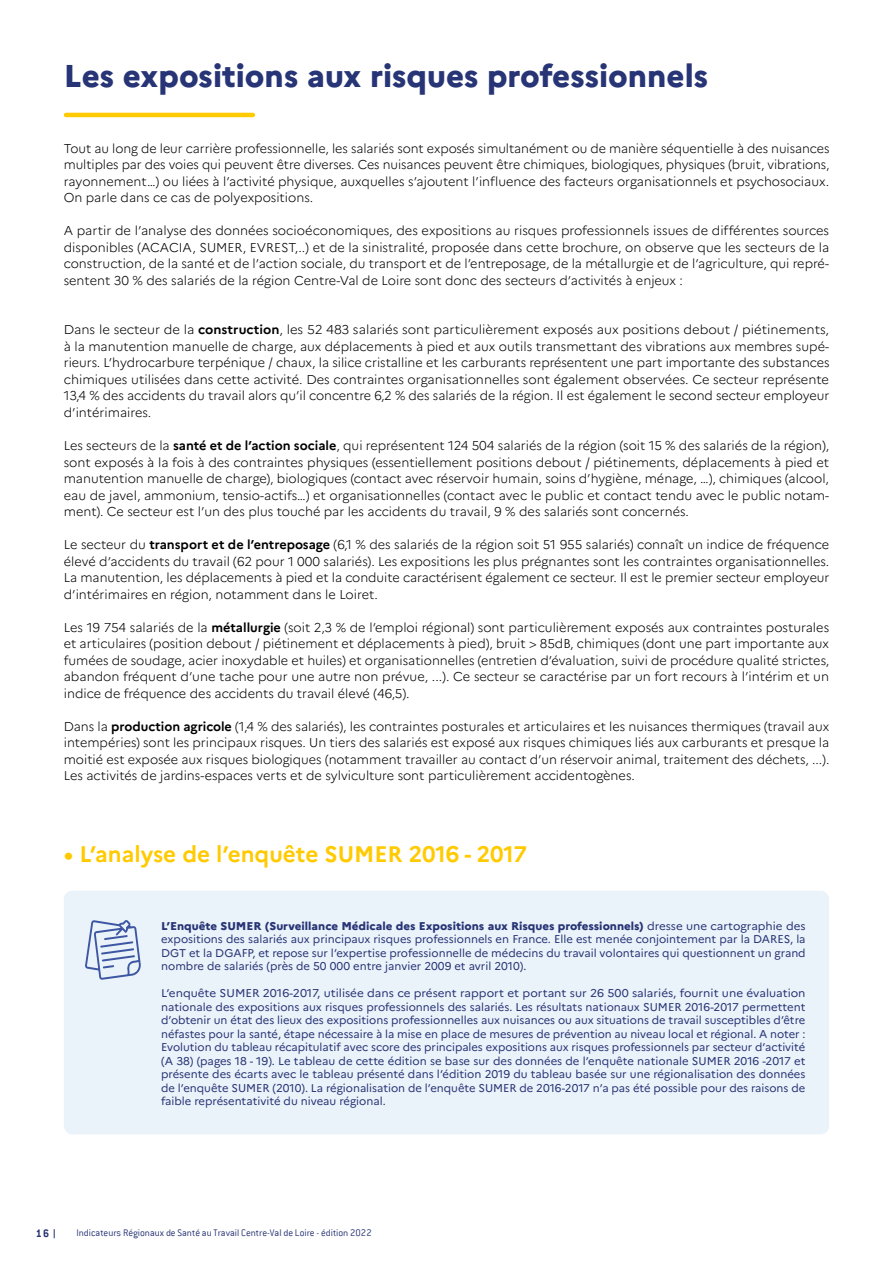
<style>
.page{position:relative;width:893px;height:1263px;background:#fff}
.page>*{position:absolute;margin:0;border:0;box-sizing:border-box;transform-origin:0 0}
.t1{font:800 31.5px "Marianne";color:#273475}
.t2{font:700 22.5px "Marianne";color:#ffca00}
.t3{font:300 12.75px/16.5px "Marianne";color:#000;text-align:justify}
.t4{font:700 12px "Conduit ITC";color:#273475}
.t5{font:11.25px/13.5px "Marianne";color:#273475;text-align:justify;scale:1.04 1}
.t6{font:300 10.5px "Conduit ITC";color:#273475}
.s1{font-weight:700}
.s2{font-weight:800}
</style>
<div class="page">
<hr style="left:66px;top:113px;width:187px;height:4px;background:#ffca00">
<div style="left:64px;top:891px;width:765px;height:243px;background:#ebf3fa;border-radius:9px"></div>
<svg style="left:85px;top:920px;width:56px;height:60px"></svg>
<h1 class="t1" style="left:64px;top:57px;width:646px">Les expositions aux risques professionnels</h1>
<p class="t3" style="left:64px;top:139px;width:767px">Tout au long de leur carrière professionnelle, les salariés sont exposés simultanément ou de manière séquentielle à des nuisances multiples par des voies qui peuvent être diverses. Ces nuisances peuvent être chimiques, biologiques, physiques (bruit, vibrations, rayonnement…) ou liées à l’activité physique, auxquelles s’ajoutent l’influence des facteurs organisationnels et psychosociaux.<br>On parle dans ce cas de polyexpositions.</p>
<p class="t3" style="left:64px;top:222px;width:767px">A partir de l’analyse des données socioéconomiques, des expositions au risques professionnels issues de différentes sources disponibles (ACACIA, SUMER, EVREST,..) et de la sinistralité, proposée dans cette brochure, on observe que les secteurs de la construction, de la santé et de l’action sociale, du transport et de l’entreposage, de la métallurgie et de l’agriculture, qui repré&shy;sentent 30 % des salariés de la région Centre-Val de Loire sont donc des secteurs d’activités à enjeux :</p>
<p class="t3" style="left:64px;top:321px;width:767px">Dans le secteur de la <span class="s1">construction</span>, les 52 483 salariés sont particulièrement exposés aux positions debout / piétinements, à la manutention manuelle de charge, aux déplacements à pied et aux outils transmettant des vibrations aux membres supé&shy;rieurs. L’hydrocarbure terpénique / chaux, la silice cristalline et les carburants représentent une part importante des substances chimiques utilisées dans cette activité. Des contraintes organisationnelles sont également observées. Ce secteur représente 13,4 % des accidents du travail alors qu’il concentre 6,2 % des salariés de la région. Il est également le second secteur employeur d’intérimaires.</p>
<p class="t3" style="left:64px;top:436px;width:767px">Les secteurs de la <span class="s1">santé et de l’action sociale</span>, qui représentent 124 504 salariés de la région (soit 15 % des salariés de la région), sont exposés à la fois à des contraintes physiques (essentiellement positions debout / piétinements, déplacements à pied et manutention manuelle de charge), biologiques (contact avec réservoir humain, soins d’hygiène, ménage, …), chimiques (alcool, eau de javel, ammonium, tensio-actifs…) et organisationnelles (contact avec le public et contact tendu avec le public notam&shy;ment). Ce secteur est l’un des plus touché par les accidents du travail, 9 % des salariés sont concernés.</p>
<p class="t3" style="left:64px;top:535px;width:767px">Le secteur du <span class="s1">transport et de l’entreposage</span> (6,1 % des salariés de la région soit 51 955 salariés) connaît un indice de fréquence élevé d’accidents du travail (62 pour 1 000 salariés). Les expositions les plus prégnantes sont les contraintes organisationnelles.<br>La manutention, les déplacements à pied et la conduite caractérisent également ce secteur. Il est le premier secteur employeur d’intérimaires en région, notamment dans le Loiret.</p>
<p class="t3" style="left:64px;top:618px;width:767px">Les 19 754 salariés de la <span class="s1">métallurgie</span> (soit 2,3 % de l’emploi régional) sont particulièrement exposés aux contraintes posturales et articulaires (position debout / piétinement et déplacements à pied), bruit &gt; 85dB, chimiques (dont une part importante aux fumées de soudage, acier inoxydable et huiles) et organisationnelles (entretien d’évaluation, suivi de procédure qualité strictes, abandon fréquent d’une tache pour une autre non prévue, ...). Ce secteur se caractérise par un fort recours à l’intérim et un indice de fréquence des accidents du travail élevé (46,5).</p>
<p class="t3" style="left:64px;top:717px;width:767px">Dans la <span class="s1">production agricole</span> (1,4 % des salariés), les contraintes posturales et articulaires et les nuisances thermiques (travail aux intempéries) sont les principaux risques. Un tiers des salariés est exposé aux risques chimiques liés aux carburants et presque la moitié est exposée aux risques biologiques (notamment travailler au contact d’un réservoir animal, traitement des déchets, ...).<br>Les activités de jardins-espaces verts et de sylviculture sont particulièrement accidentogènes.</p>
<h2 class="t2" style="left:64px;top:840px;width:465px">• L’analyse de l’enquête SUMER 2016 - 2017</h2>
<p class="t5" style="left:161px;top:919px;width:621px"><span class="s2">L’Enquête SUMER (Surveillance Médicale des Expositions aux Risques professionnels)</span> dresse une cartographie des expositions des salariés aux principaux risques professionnels en France. Elle est menée conjointement par la DARES, la DGT et la DGAFP, et repose sur l’expertise professionnelle de médecins du travail volontaires qui questionnent un grand nombre de salariés (près de 50 000 entre janvier 2009 et avril 2010).</p>
<p class="t5" style="left:161px;top:986px;width:621px">L’enquête SUMER 2016-2017, utilisée dans ce présent rapport et portant sur 26 500 salariés, fournit une évaluation nationale des expositions aux risques professionnels des salariés. Les résultats nationaux SUMER 2016-2017 permettent d’obtenir un état des lieux des expositions professionnelles aux nuisances ou aux situations de travail susceptibles d’être néfastes pour la santé, étape nécessaire à la mise en place de mesures de prévention au niveau local et régional. A noter :<br>Evolution du tableau récapitulatif avec score des principales expositions aux risques professionnels par secteur d’activité (A 38) (pages 18 - 19). Le tableau de cette édition se base sur des données de l’enquête nationale SUMER 2016 -2017 et présente des écarts avec le tableau présenté dans l’édition 2019 du tableau basée sur une régionalisation des données de l’enquête SUMER (2010). La régionalisation de l’enquête SUMER de 2016-2017 n’a pas été possible pour des raisons de faible représentativité du niveau régional.</p>
<p class="t4" style="left:36px;top:1226px;width:15px">16</p>
<p class="t6" style="left:76px;top:1227px;width:297px">Indicateurs Régionaux de Santé au Travail Centre-Val de Loire - édition 2022</p>
</div>
